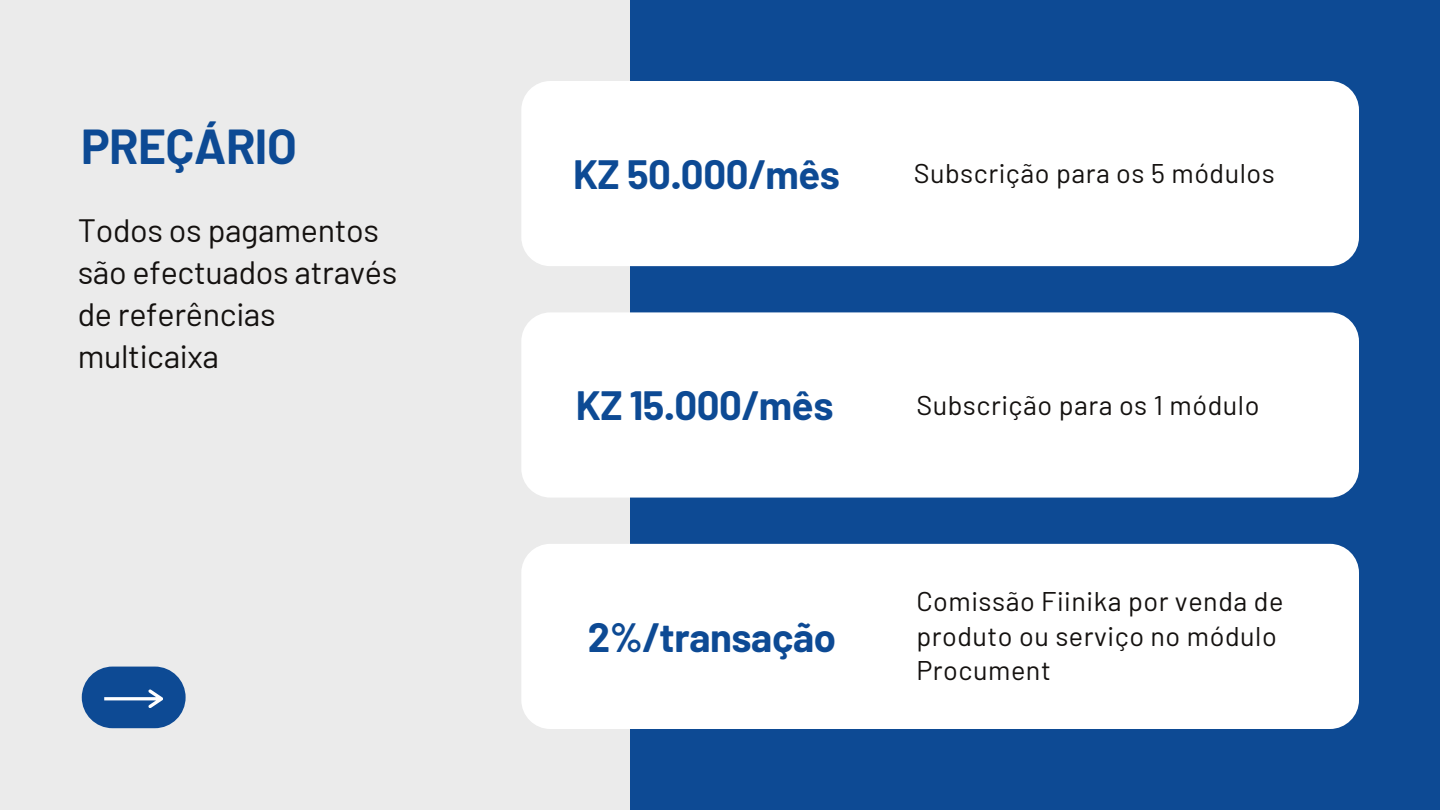
<style>
.page{position:relative;width:1440px;height:810px;background:#ebebeb}
.page>*{position:absolute;margin:0;border:0;box-sizing:border-box;transform-origin:0 0}
.t1{font:700 48px "Barlow";letter-spacing:-.01em;color:#0d4a94}
.t2{font:700 40px "Barlow";letter-spacing:-.01em;color:#0d4a94}
.t3{font:32.3px/41.9px "Barlow";letter-spacing:-.01em;color:#14110f}
.t4{font:27px/34.5px "Barlow";letter-spacing:.02em;color:#14110f}
</style>
<div class="page">
<div style="left:631px;top:0;width:809px;height:810px;background:#0d4a94"></div>
<div style="left:521px;top:81px;width:838px;height:185px;background:#fff;border-radius:29px"></div>
<div style="left:521px;top:312px;width:838px;height:186px;background:#fff;border-radius:29px"></div>
<div style="left:521px;top:544px;width:838px;height:185px;background:#fff;border-radius:29px"></div>
<div style="left:82px;top:667px;width:104px;height:61px;background:#0d4a94;border-radius:31px"></div>
<svg style="left:104px;top:689px;width:59px;height:19px"></svg>
<h1 class="t1" style="left:81px;top:116px;width:217px">PREÇÁRIO</h1>
<p class="t3" style="left:78px;top:208px;width:321px">Todos os pagamentos são efectuados através de referências multicaixa</p>
<h2 class="t2" style="left:573px;top:149px;width:269px">KZ 50.000/mês</h2>
<p class="t4" style="left:914px;top:155px;width:363px">Subscrição para os 5 módulos</p>
<h2 class="t2" style="left:576px;top:380px;width:259px">KZ 15.000/mês</h2>
<p class="t4" style="left:916px;top:387px;width:345px">Subscrição para os 1 módulo</p>
<h2 class="t2" style="left:588px;top:612px;width:250px">2%/transação</h2>
<p class="t4" style="left:916px;top:583px;width:369px">Comissão Fiinika por venda de produto ou serviço no módulo<br>Procument</p>
</div>
